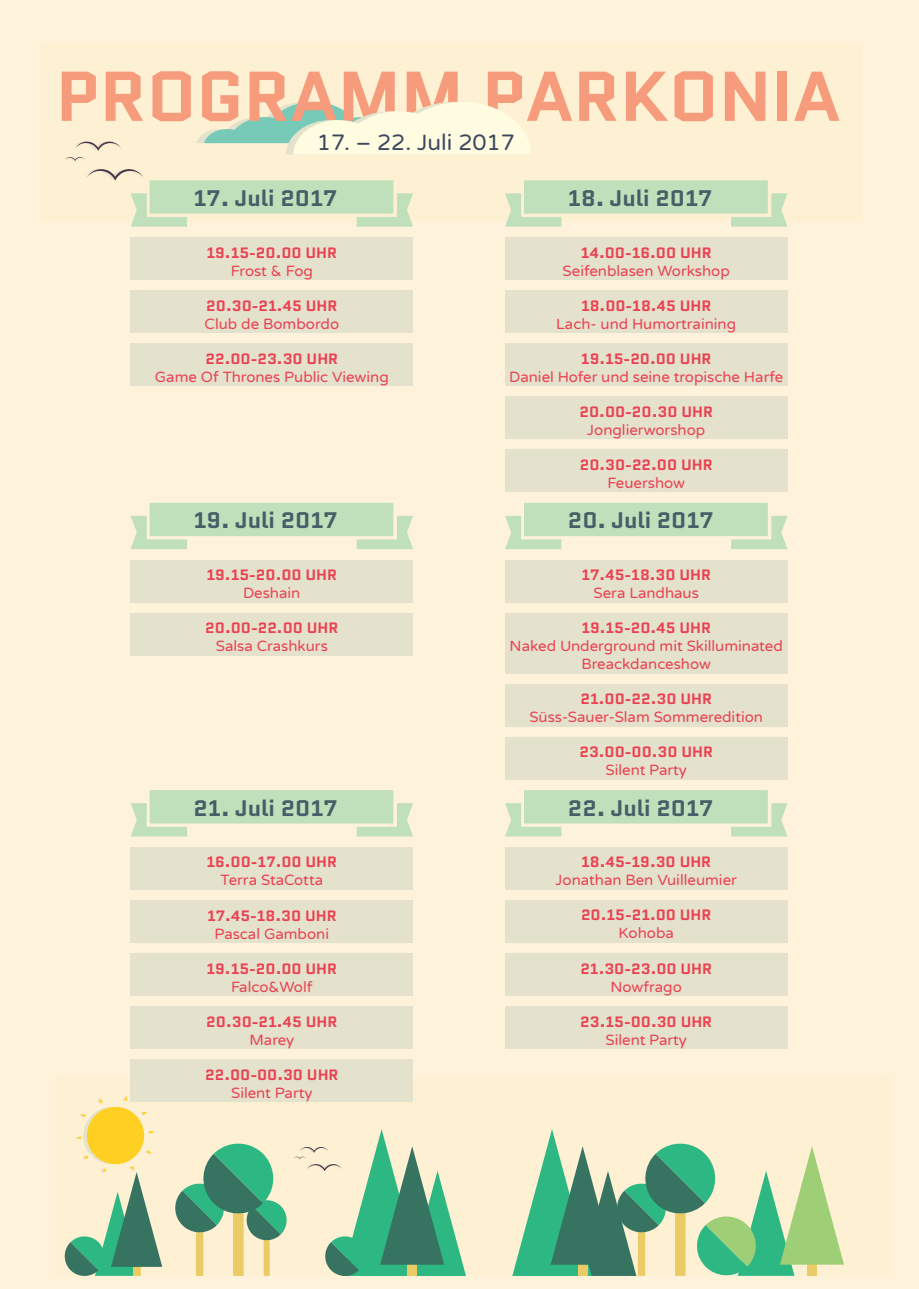
<style>
.page{position:relative;width:919px;height:1289px;background:#fff}
.page>*{position:absolute;margin:0;border:0;box-sizing:border-box;transform-origin:0 0}
.t1{font:700 70.35px "Quantico";color:#f69b7b}
.t2{font:700 22.5px "Quantico";color:#435f67}
.t3{font:22.5px "Varela Round";color:#3c485e}
.t4{font:15px/18px "Varela Round";color:#ea4252;text-align:center}
.t5{font:700 15px "Quantico";color:#ea4252}
</style>
<div class="page">
<div style="left:0;top:0;width:918px;height:1288px;background:#fff2da"></div>
<div style="left:41px;top:43px;width:820px;height:178px;background:#fef0d2"></div>
<svg style="left:65px;top:157px;width:20px;height:4px"></svg>
<svg style="left:74px;top:142px;width:47px;height:9px"></svg>
<svg style="left:196px;top:102px;width:335px;height:52px"></svg>
<div style="left:55px;top:1078px;width:835px;height:197px;background:#fef0d2"></div>
<svg style="left:64px;top:1095px;width:98px;height:180px"></svg>
<svg style="left:175px;top:1129px;width:291px;height:146px"></svg>
<svg style="left:512px;top:1129px;width:332px;height:146px"></svg>
<svg style="left:86px;top:169px;width:327px;height:58px"></svg>
<svg style="left:131px;top:503px;width:282px;height:46px"></svg>
<svg style="left:131px;top:790px;width:282px;height:46px"></svg>
<svg style="left:505px;top:180px;width:282px;height:47px"></svg>
<svg style="left:505px;top:503px;width:282px;height:46px"></svg>
<svg style="left:505px;top:790px;width:282px;height:46px"></svg>
<div style="left:131px;top:237px;width:282px;height:43px;background:#e4e1cc"></div>
<div style="left:131px;top:560px;width:282px;height:42px;background:#e4e1cc"></div>
<div style="left:131px;top:613px;width:282px;height:42px;background:#e4e1cc"></div>
<div style="left:131px;top:900px;width:282px;height:42px;background:#e4e1cc"></div>
<div style="left:131px;top:953px;width:282px;height:42px;background:#e4e1cc"></div>
<div style="left:131px;top:847px;width:282px;height:42px;background:#e4e1cc"></div>
<div style="left:505px;top:237px;width:282px;height:43px;background:#e4e1cc"></div>
<div style="left:505px;top:560px;width:282px;height:42px;background:#e4e1cc"></div>
<div style="left:131px;top:290px;width:282px;height:43px;background:#e4e1cc"></div>
<div style="left:131px;top:343px;width:282px;height:43px;background:#e4e1cc"></div>
<div style="left:131px;top:1006px;width:282px;height:43px;background:#e4e1cc"></div>
<div style="left:505px;top:847px;width:282px;height:42px;background:#e4e1cc"></div>
<div style="left:131px;top:1059px;width:282px;height:43px;background:#e4e1cc"></div>
<div style="left:505px;top:900px;width:282px;height:42px;background:#e4e1cc"></div>
<div style="left:505px;top:290px;width:282px;height:43px;background:#e4e1cc"></div>
<div style="left:505px;top:343px;width:282px;height:43px;background:#e4e1cc"></div>
<div style="left:505px;top:396px;width:282px;height:43px;background:#e4e1cc"></div>
<div style="left:505px;top:450px;width:282px;height:42px;background:#e4e1cc"></div>
<div style="left:505px;top:613px;width:282px;height:60px;background:#e4e1cc"></div>
<div style="left:505px;top:953px;width:282px;height:42px;background:#e4e1cc"></div>
<div style="left:505px;top:684px;width:282px;height:42px;background:#e4e1cc"></div>
<div style="left:505px;top:737px;width:282px;height:42px;background:#e4e1cc"></div>
<div style="left:505px;top:1006px;width:282px;height:42px;background:#e4e1cc"></div>
<p class="t1" style="left:56px;top:46px;width:786px">PROGRAMM PARKONIA</p>
<p class="t1" style="left:85px;top:84px;width:786px">PROGRAMM PARKONIA</p>
<p class="t3" style="left:317px;top:127px;width:199px">17. – 22. Juli 2017</p>
<p class="t2" style="left:193px;top:182px;width:145px">17. Juli 2017</p>
<p class="t2" style="left:568px;top:182px;width:146px">18. Juli 2017</p>
<p class="t5" style="left:206px;top:241px;width:132px">19.15-20.00 UHR</p>
<p class="t4" style="left:231px;top:261px;width:84px">Frost &amp; Fog</p>
<p class="t5" style="left:581px;top:241px;width:132px">14.00-16.00 UHR</p>
<p class="t4" style="left:562px;top:261px;width:169px">Seifenblasen Workshop</p>
<p class="t5" style="left:206px;top:295px;width:133px">20.30-21.45 UHR</p>
<p class="t4" style="left:204px;top:314px;width:136px">Club de Bombordo</p>
<p class="t5" style="left:205px;top:348px;width:134px">22.00-23.30 UHR</p>
<p class="t4" style="left:155px;top:367px;width:235px">Game Of Thrones Public Viewing</p>
<p class="t5" style="left:581px;top:295px;width:132px">18.00-18.45 UHR</p>
<p class="t4" style="left:556px;top:314px;width:181px">Lach- und Humortraining</p>
<p class="t5" style="left:581px;top:348px;width:132px">19.15-20.00 UHR</p>
<p class="t4" style="left:509px;top:367px;width:275px">Daniel Hofer und seine tropische Harfe</p>
<p class="t5" style="left:579px;top:401px;width:135px">20.00-20.30 UHR</p>
<p class="t4" style="left:587px;top:420px;width:119px">Jonglierworshop</p>
<p class="t5" style="left:579px;top:454px;width:134px">20.30-22.00 UHR</p>
<p class="t4" style="left:607px;top:473px;width:79px">Feuershow</p>
<p class="t2" style="left:193px;top:504px;width:145px">19. Juli 2017</p>
<p class="t2" style="left:568px;top:504px;width:147px">20. Juli 2017</p>
<p class="t5" style="left:206px;top:564px;width:132px">19.15-20.00 UHR</p>
<p class="t4" style="left:243px;top:583px;width:59px">Deshain</p>
<p class="t5" style="left:205px;top:617px;width:135px">20.00-22.00 UHR</p>
<p class="t4" style="left:216px;top:636px;width:114px">Salsa Crashkurs</p>
<p class="t5" style="left:581px;top:564px;width:131px">17.45-18.30 UHR</p>
<p class="t4" style="left:593px;top:583px;width:107px">Sera Landhaus</p>
<p class="t5" style="left:581px;top:617px;width:131px">19.15-20.45 UHR</p>
<p class="t4" style="left:509px;top:636px;width:275px">Naked Underground mit Skilluminated<br>Breackdanceshow</p>
<p class="t5" style="left:580px;top:688px;width:133px">21.00-22.30 UHR</p>
<p class="t4" style="left:529px;top:707px;width:235px">Süss-Sauer-Slam Sommeredition</p>
<p class="t5" style="left:579px;top:741px;width:135px">23.00-00.30 UHR</p>
<p class="t4" style="left:605px;top:760px;width:83px">Silent Party</p>
<p class="t2" style="left:193px;top:791px;width:145px">21. Juli 2017</p>
<p class="t2" style="left:568px;top:791px;width:147px">22. Juli 2017</p>
<p class="t5" style="left:206px;top:851px;width:132px">16.00-17.00 UHR</p>
<p class="t4" style="left:220px;top:870px;width:104px">Terra StaCotta</p>
<p class="t5" style="left:581px;top:851px;width:131px">18.45-19.30 UHR</p>
<p class="t4" style="left:555px;top:870px;width:183px">Jonathan Ben Vuilleumier</p>
<p class="t5" style="left:207px;top:904px;width:131px">17.45-18.30 UHR</p>
<p class="t4" style="left:215px;top:924px;width:116px">Pascal Gamboni</p>
<p class="t5" style="left:206px;top:957px;width:132px">19.15-20.00 UHR</p>
<p class="t4" style="left:231px;top:977px;width:83px">Falco&amp;Wolf</p>
<p class="t5" style="left:581px;top:904px;width:132px">20.15-21.00 UHR</p>
<p class="t4" style="left:618px;top:923px;width:57px">Kohoba</p>
<p class="t5" style="left:580px;top:957px;width:133px">21.30-23.00 UHR</p>
<p class="t4" style="left:610px;top:977px;width:73px">Nowfrago</p>
<p class="t5" style="left:206px;top:1010px;width:133px">20.30-21.45 UHR</p>
<p class="t4" style="left:249px;top:1030px;width:46px">Marey</p>
<p class="t5" style="left:580px;top:1010px;width:133px">23.15-00.30 UHR</p>
<p class="t4" style="left:605px;top:1030px;width:83px">Silent Party</p>
<p class="t5" style="left:205px;top:1063px;width:135px">22.00-00.30 UHR</p>
<p class="t4" style="left:231px;top:1083px;width:83px">Silent Party</p>
</div>
